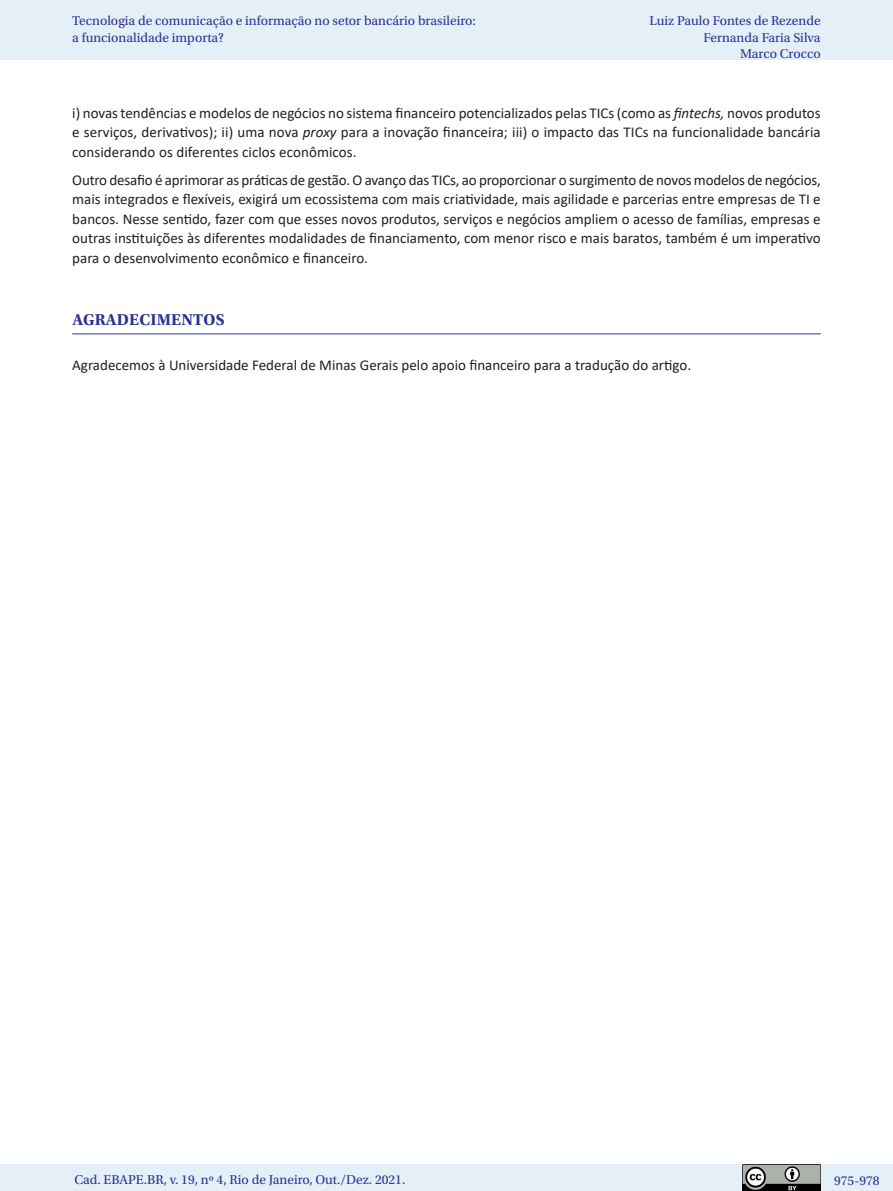
<style>
.page{position:relative;width:893px;height:1191px;background:#fff}
.page>*{position:absolute;margin:0;border:0;box-sizing:border-box;transform-origin:0 0}
._07_1_sub_1{font:700 16.5px "Utopia Std";letter-spacing:.01em;color:#2b3393}
._06_0_texto{font:15px/19.5px "Calibri";color:#231f20;text-align:justify}
.t1{font:13.5px/16.5px "Utopia Std";color:#2b3393}
.s1{font-style:italic}
</style>
<div class="page">
<div style="left:0;top:0;width:893px;height:60px;background:#e4eff8"></div>
<div style="left:0;top:1164px;width:893px;height:27px;background:#e4eff8"></div>
<img style="left:743px;top:1164px;width:78px;height:27px">
<hr style="left:72px;top:333px;width:749px;height:1px;background:#2b3393">
<p class="t1" style="left:72px;top:13px;width:405px">Tecnologia de comunicação e informação no setor bancário brasileiro: a funcionalidade importa?</p>
<p class="t1" style="left:649px;top:13px;width:173px;text-align:right">Luiz Paulo Fontes de Rezende<br>Fernanda Faria Silva<br>Marco Crocco</p>
<p class="_06_0_texto" style="left:72px;top:102px;width:750px">i) novas tendências e modelos de negócios no sistema financeiro potencializados pelas TICs (como as <span class="s1">fintechs,</span> novos produtos e serviços, derivativos); ii) uma nova <span class="s1">proxy</span> para a inovação financeira; iii) o impacto das TICs na funcionalidade bancária considerando os diferentes ciclos econômicos.</p>
<p class="_06_0_texto" style="left:72px;top:169px;width:750px">Outro desafio é aprimorar as práticas de gestão. O avanço das TICs, ao proporcionar o surgimento de novos modelos de negócios, mais integrados e flexíveis, exigirá um ecossistema com mais criatividade, mais agilidade e parcerias entre empresas de TI e bancos. Nesse sentido, fazer com que esses novos produtos, serviços e negócios ampliem o acesso de famílias, empresas e outras instituições às diferentes modalidades de financiamento, com menor risco e mais baratos, também é um imperativo para o desenvolvimento econômico e financeiro.</p>
<p class="_07_1_sub_1" style="left:72px;top:310px;width:154px">AGRADECIMENTOS</p>
<p class="_06_0_texto" style="left:72px;top:355px;width:620px">Agradecemos à Universidade Federal de Minas Gerais pelo apoio financeiro para a tradução do artigo.</p>
<p class="t1" style="left:74px;top:1171px;width:333px">Cad. EBAPE.BR, v. 19, nº 4, Rio de Janeiro, Out./Dez. 2021.</p>
<p class="t1" style="left:834px;top:1172px;width:47px">975-978</p>
</div>
